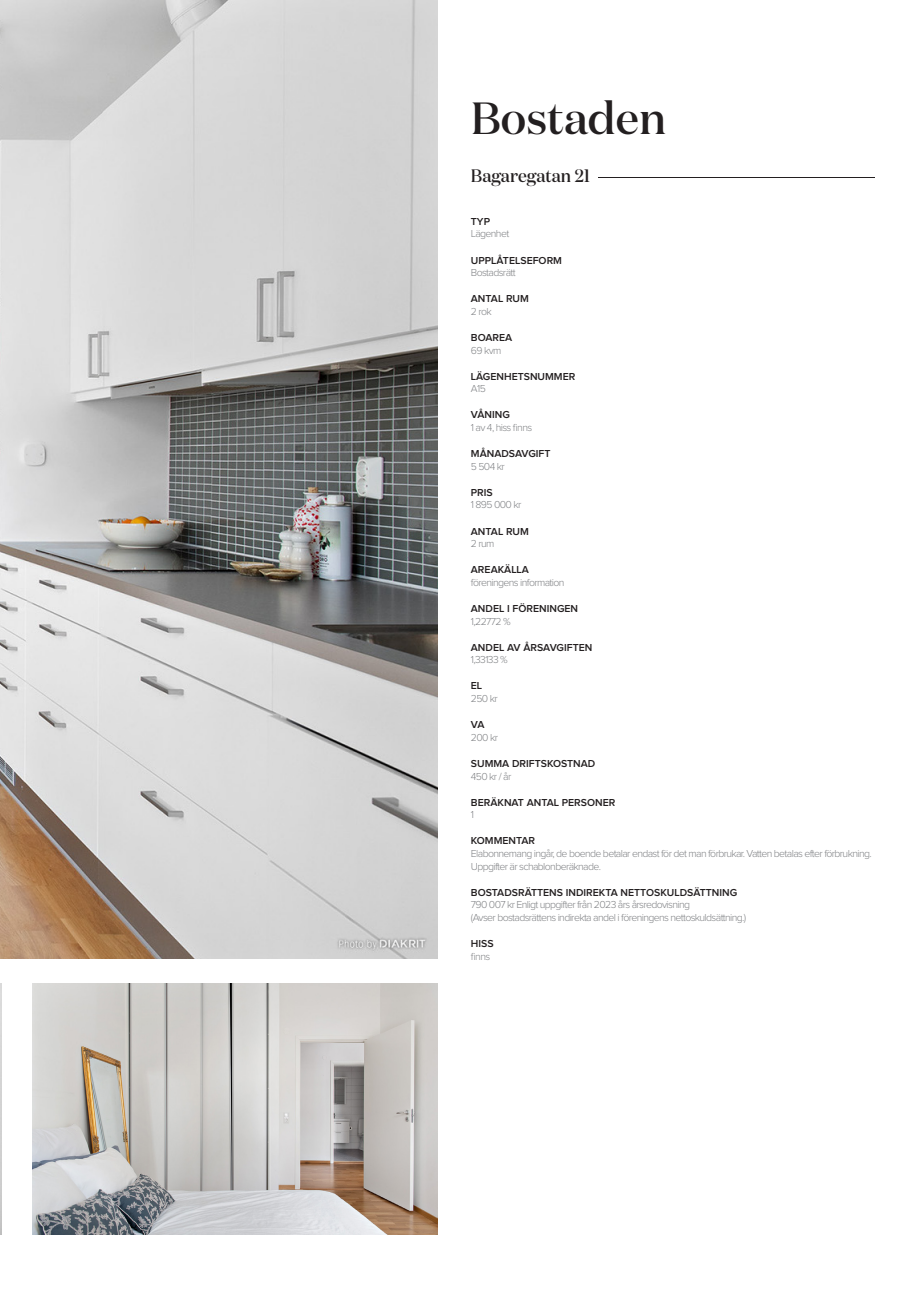
<style>
.page{position:relative;width:919px;height:1289px;background:#fff}
.page>*{position:absolute;margin:0;border:0;box-sizing:border-box;transform-origin:0 0}
.t1{font:500 45px "Domaine Disp";color:#231f20}
.t2{font:500 18px "Domaine Disp";color:#231f20;scale:.95 1}
.t3{font:300 10.5px/12.6px "Proxima Nova";letter-spacing:-.06em;color:#808285}
.t4{font:600 10.5px "Proxima Nova";color:#231f20}
</style>
<div class="page">
<img style="left:0;top:0;width:437px;height:958px">
<img style="left:32px;top:983px;width:405px;height:251px">
<hr style="left:474px;top:177px;width:400px;height:1px;background:#231f20">
<div style="left:471px;top:162px;width:126px;height:41px;background:#fff"></div>
<h1 class="t1" style="left:471px;top:90px;width:197px">Bostaden</h1>
<h2 class="t2" style="left:471px;top:165px;width:127px">Bagaregatan 21</h2>
<p class="t4" style="left:471px;top:216px;width:21px">TYP</p>
<p class="t3" style="left:471px;top:228px;width:40px">Lägenhet</p>
<p class="t4" style="left:471px;top:255px;width:93px">UPPLÅTELSEFORM</p>
<p class="t3" style="left:471px;top:266px;width:46px">Bostadsrätt</p>
<p class="t4" style="left:471px;top:294px;width:60px">ANTAL RUM</p>
<p class="t3" style="left:471px;top:305px;width:22px">2 rok</p>
<p class="t4" style="left:471px;top:332px;width:43px">BOAREA</p>
<p class="t3" style="left:471px;top:344px;width:32px">69 kvm</p>
<p class="t4" style="left:471px;top:371px;width:106px">LÄGENHETSNUMMER</p>
<p class="t3" style="left:471px;top:382px;width:16px">A15</p>
<p class="t4" style="left:471px;top:410px;width:40px">VÅNING</p>
<p class="t3" style="left:471px;top:421px;width:63px">1 av 4, hiss finns</p>
<p class="t4" style="left:471px;top:449px;width:81px">MÅNADSAVGIFT</p>
<p class="t3" style="left:471px;top:460px;width:35px">5 504 kr</p>
<p class="t4" style="left:471px;top:487px;width:23px">PRIS</p>
<p class="t3" style="left:471px;top:499px;width:52px">1 895 000 kr</p>
<p class="t4" style="left:471px;top:526px;width:60px">ANTAL RUM</p>
<p class="t3" style="left:471px;top:537px;width:25px">2 rum</p>
<p class="t4" style="left:471px;top:565px;width:60px">AREAKÄLLA</p>
<p class="t3" style="left:471px;top:576px;width:95px">föreningens information</p>
<p class="t4" style="left:471px;top:603px;width:109px">ANDEL I FÖRENINGEN</p>
<p class="t3" style="left:471px;top:615px;width:41px">1,22772 %</p>
<p class="t4" style="left:471px;top:642px;width:123px">ANDEL AV ÅRSAVGIFTEN</p>
<p class="t3" style="left:471px;top:653px;width:38px">1,33133 %</p>
<p class="t4" style="left:471px;top:681px;width:13px">EL</p>
<p class="t3" style="left:471px;top:692px;width:28px">250 kr</p>
<p class="t4" style="left:471px;top:720px;width:15px">VA</p>
<p class="t3" style="left:471px;top:731px;width:29px">200 kr</p>
<p class="t4" style="left:471px;top:758px;width:126px">SUMMA DRIFTSKOSTNAD</p>
<p class="t3" style="left:471px;top:769px;width:42px">450 kr / år</p>
<p class="t4" style="left:471px;top:797px;width:146px">BERÄKNAT ANTAL PERSONER</p>
<p class="t3" style="left:471px;top:808px;width:5px">1</p>
<p class="t4" style="left:471px;top:836px;width:66px">KOMMENTAR</p>
<p class="t3" style="left:471px;top:847px;width:402px">Elabonnemang ingår, de boende betalar endast för det man förbrukar. Vatten betalas efter förbrukning.<br>Uppgifter är schablonberäknade.</p>
<p class="t4" style="left:471px;top:887px;width:268px">BOSTADSRÄTTENS INDIREKTA NETTOSKULDSÄTTNING</p>
<p class="t3" style="left:471px;top:898px;width:277px">790 007 kr Enligt uppgifter från 2023 års årsredovisning<br>(Avser bostadsrättens indirekta andel i föreningens nettoskuldsättning.)</p>
<p class="t4" style="left:471px;top:938px;width:24px">HISS</p>
<p class="t3" style="left:471px;top:949px;width:21px">finns</p>
</div>
